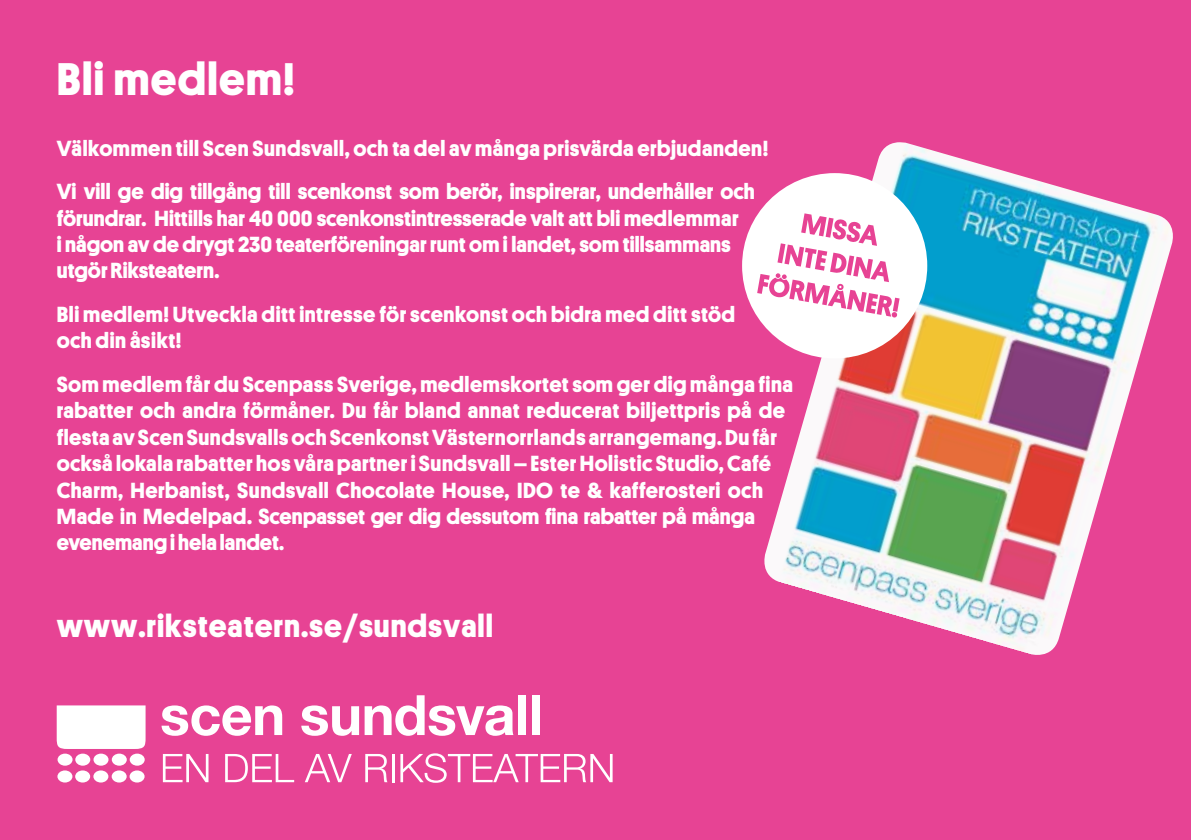
<style>
.page{position:relative;width:1191px;height:840px;background:#fff}
.page>*{position:absolute;margin:0;border:0;box-sizing:border-box;transform-origin:0 0}
.t1{font:700 46px "Stage Sans";letter-spacing:.03em;color:#fff}
.t2{font:700 32px "Stage Sans";letter-spacing:.03em;color:#fff}
.t3{font:700 22px/26.4px "Stage Sans";letter-spacing:.015em;color:#fff}
</style>
<div class="page">
<div style="left:0;top:0;width:1191px;height:839px;background:#e74394"></div>
<img style="left:759px;top:142px;width:414px;height:513px">
<div style="left:742px;top:173px;width:185px;height:185px;background:#fff;border-radius:50%"></div>
<svg style="left:757px;top:213px;width:142px;height:104px"></svg>
<svg style="left:161px;top:705px;width:121px;height:30px"></svg>
<svg style="left:301px;top:695px;width:212px;height:40px"></svg>
<div style="left:518px;top:694px;width:8px;height:40px;background:#fff"></div>
<div style="left:532px;top:694px;width:8px;height:40px;background:#fff"></div>
<svg style="left:163px;top:754px;width:45px;height:27px"></svg>
<svg style="left:225px;top:754px;width:69px;height:27px"></svg>
<svg style="left:305px;top:754px;width:47px;height:27px"></svg>
<svg style="left:365px;top:754px;width:22px;height:27px"></svg>
<hr style="left:392px;top:753px;width:2px;height:28px;background:#fff">
<svg style="left:400px;top:753px;width:212px;height:29px"></svg>
<div style="left:57px;top:705px;width:89px;height:43px;background:#fff"></div>
<div style="left:58px;top:753px;width:15px;height:12px;background:#fff;border-radius:50%"></div>
<div style="left:75px;top:753px;width:15px;height:12px;background:#fff;border-radius:50%"></div>
<div style="left:93px;top:753px;width:15px;height:12px;background:#fff;border-radius:50%"></div>
<div style="left:112px;top:753px;width:15px;height:12px;background:#fff;border-radius:50%"></div>
<div style="left:57px;top:770px;width:15px;height:12px;background:#fff;border-radius:50%"></div>
<div style="left:75px;top:770px;width:15px;height:12px;background:#fff;border-radius:50%"></div>
<div style="left:93px;top:770px;width:15px;height:12px;background:#fff;border-radius:50%"></div>
<div style="left:112px;top:770px;width:15px;height:12px;background:#fff;border-radius:50%"></div>
<div style="left:130px;top:753px;width:15px;height:12px;background:#fff;border-radius:50%"></div>
<div style="left:130px;top:770px;width:15px;height:12px;background:#fff;border-radius:50%"></div>
<h1 class="t1" style="left:57px;top:46px;width:240px">Bli medlem!</h1>
<p class="t3" style="left:57px;top:125px;width:713px;line-height:43.4px">Välkommen till Scen Sundsvall, och ta del av många prisvärda erbjudanden!<br>Vi vill ge dig tillgång till scenkonst som berör, inspirerar, underhåller och</p>
<p class="t3" style="left:57px;top:203px;width:683px">förundrar. Hittills har 40 000 scenkonstintresserade valt att bli medlemmar i någon av de drygt 230 teaterföreningar runt om i landet, som tillsammans utgör Riksteatern.</p>
<p class="t3" style="left:57px;top:299px;width:680px">Bli medlem! Utveckla ditt intresse för scenkonst och bidra med ditt stöd och din åsikt!</p>
<p class="t3" style="left:57px;top:369px;width:738px">Som medlem får du Scenpass Sverige, medlemskortet som ger dig många fina rabatter och andra förmåner. Du får bland annat reducerat biljettpris på de flesta av Scen Sundsvalls och Scenkonst Västernorrlands arrangemang. Du får också lokala rabatter hos våra partner i Sundsvall – Ester Holistic Studio, Café Charm, Herbanist, Sundsvall Chocolate House, IDO te &amp; kafferosteri och Made in Medelpad. Scenpasset ger dig dessutom fina rabatter på många evenemang i hela landet.</p>
<h2 class="t2" style="left:57px;top:602px;width:438px">www.riksteatern.se/sundsvall</h2>
</div>
